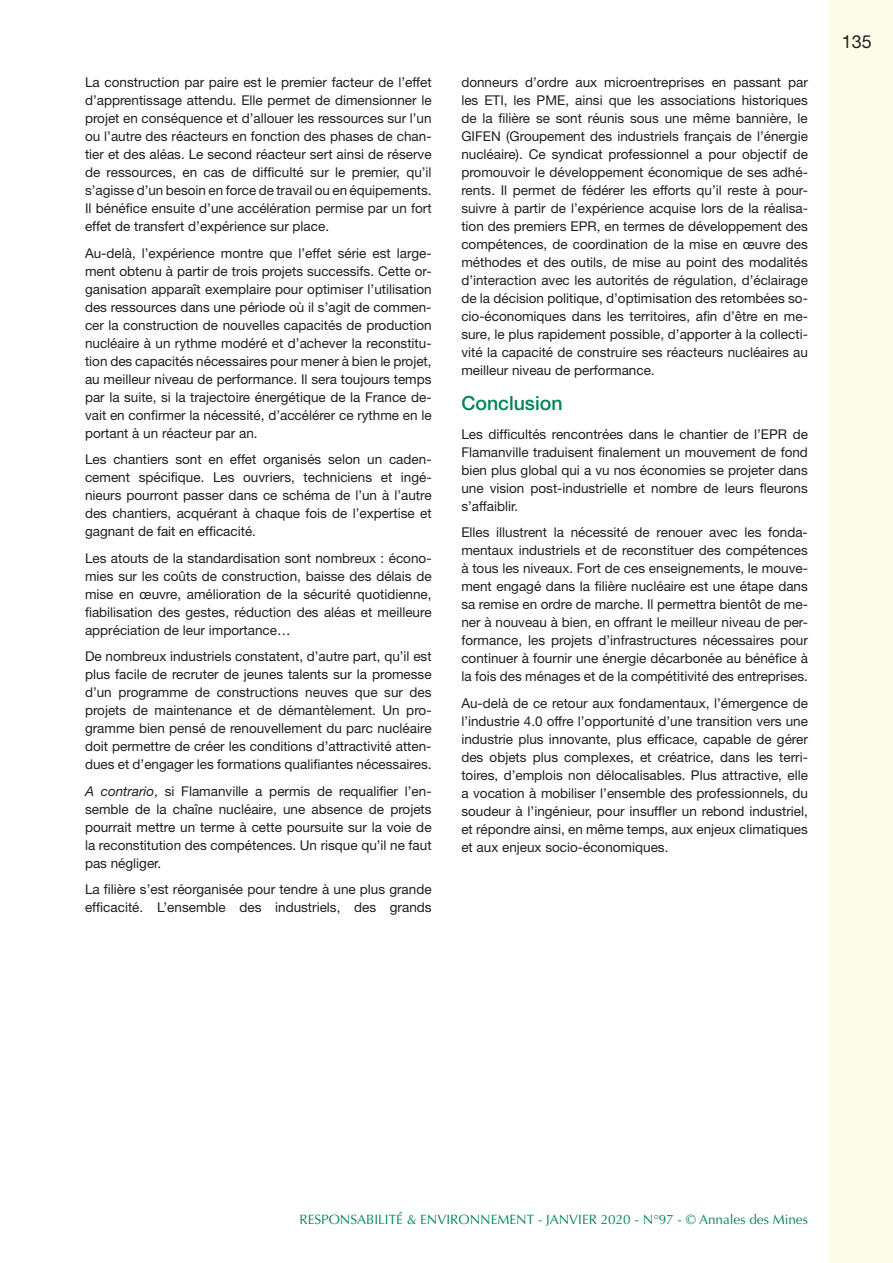
<style>
.page{position:relative;width:893px;height:1263px;background:#fff}
.page>*{position:absolute;margin:0;border:0;box-sizing:border-box;transform-origin:0 0}
.INTER_1{font:500 19.5px "Helvetica Neue";color:#008457}
.t1{font:18px "Helvetica Neue";color:#231f20}
.texte_courant{font:13.5px/18px "Helvetica Neue";color:#231f20;text-align:justify}
.t2{font:13.5px "Optima";color:#008457}
.s1{font-style:italic}
</style>
<div class="page">
<div style="left:829px;top:0;width:64px;height:1263px;background:#fdfce8"></div>
<p class="texte_courant" style="left:85px;top:73px;width:348px">La construction par paire est le premier facteur de l’effet d’apprentissage attendu. Elle permet de dimensionner le projet en conséquence et d’allouer les ressources sur l’un ou l’autre des réacteurs en fonction des phases de chan&shy;tier et des aléas. Le second réacteur sert ainsi de réserve de ressources, en cas de difficulté sur le premier, qu’il s’agisse d’un besoin en force de travail ou en équipements.<br>Il bénéfice ensuite d’une accélération permise par un fort effet de transfert d’expérience sur place.</p>
<p class="texte_courant" style="left:85px;top:244px;width:348px">Au-delà, l’expérience montre que l’effet série est large&shy;ment obtenu à partir de trois projets successifs. Cette or&shy;ganisation apparaît exemplaire pour optimiser l’utilisation des ressources dans une période où il s’agit de commen&shy;cer la construction de nouvelles capacités de production nucléaire à un rythme modéré et d’achever la reconstitu&shy;tion des capacités nécessaires pour mener à bien le projet, au meilleur niveau de performance. Il sera toujours temps par la suite, si la trajectoire énergétique de la France de&shy;vait en confirmer la nécessité, d’accélérer ce rythme en le portant à un réacteur par an.</p>
<p class="texte_courant" style="left:85px;top:450px;width:348px">Les chantiers sont en effet organisés selon un caden&shy;cement spécifique. Les ouvriers, techniciens et ingé&shy;nieurs pourront passer dans ce schéma de l’un à l’autre des chantiers, acquérant à chaque fois de l’expertise et gagnant de fait en efficacité.</p>
<p class="texte_courant" style="left:85px;top:549px;width:348px">Les atouts de la standardisation sont nombreux : écono&shy;mies sur les coûts de construction, baisse des délais de mise en œuvre, amélioration de la sécurité quotidienne, fiabilisation des gestes, réduction des aléas et meilleure appréciation de leur importance…</p>
<p class="texte_courant" style="left:85px;top:647px;width:348px">De nombreux industriels constatent, d’autre part, qu’il est plus facile de recruter de jeunes talents sur la promesse d’un programme de constructions neuves que sur des projets de maintenance et de démantèlement. Un pro&shy;gramme bien pensé de renouvellement du parc nucléaire doit permettre de créer les conditions d’attractivité atten&shy;dues et d’engager les formations qualifiantes nécessaires.</p>
<p class="texte_courant" style="left:85px;top:782px;width:348px"><span class="s1">A contrario</span>, si Flamanville a permis de requalifier l’en&shy;semble de la chaîne nucléaire, une absence de projets pourrait mettre un terme à cette poursuite sur la voie de la reconstitution des compétences. Un risque qu’il ne faut pas négliger.</p>
<p class="texte_courant" style="left:85px;top:880px;width:348px">La filière s’est réorganisée pour tendre à une plus grande efficacité. L’ensemble des industriels, des grands</p>
<p class="texte_courant" style="left:461px;top:73px;width:348px">donneurs d’ordre aux microentreprises en passant par les ETI, les PME, ainsi que les associations historiques de la filière se sont réunis sous une même bannière, le GIFEN (Groupement des industriels français de l’énergie nucléaire). Ce syndicat professionnel a pour objectif de promouvoir le développement économique de ses adhé&shy;rents. Il permet de fédérer les efforts qu’il reste à pour&shy;suivre à partir de l’expérience acquise lors de la réalisa&shy;tion des premiers EPR, en termes de développement des compétences, de coordination de la mise en œuvre des méthodes et des outils, de mise au point des modalités d’interaction avec les autorités de régulation, d’éclairage de la décision politique, d’optimisation des retombées so&shy;cio-économiques dans les territoires, afin d’être en me&shy;sure, le plus rapidement possible, d’apporter à la collecti&shy;vité la capacité de construire ses réacteurs nucléaires au meilleur niveau de performance.</p>
<p class="INTER_1" style="left:461px;top:392px;width:103px">Conclusion</p>
<p class="texte_courant" style="left:461px;top:425px;width:348px">Les difficultés rencontrées dans le chantier de l’EPR de Flamanville traduisent finalement un mouvement de fond bien plus global qui a vu nos économies se projeter dans une vision post-industrielle et nombre de leurs fleurons s’affaiblir.</p>
<p class="texte_courant" style="left:461px;top:523px;width:348px">Elles illustrent la nécessité de renouer avec les fonda&shy;mentaux industriels et de reconstituer des compétences à tous les niveaux. Fort de ces enseignements, le mouve&shy;ment engagé dans la filière nucléaire est une étape dans sa remise en ordre de marche. Il permettra bientôt de me&shy;ner à nouveau à bien, en offrant le meilleur niveau de per&shy;formance, les projets d’infrastructures nécessaires pour continuer à fournir une énergie décarbonée au bénéfice à la fois des ménages et de la compétitivité des entreprises.</p>
<p class="texte_courant" style="left:461px;top:694px;width:348px">Au-delà de ce retour aux fondamentaux, l’émergence de l’industrie 4.0 offre l’opportunité d’une transition vers une industrie plus innovante, plus efficace, capable de gérer des objets plus complexes, et créatrice, dans les terri&shy;toires, d’emplois non délocalisables. Plus attractive, elle a vocation à mobiliser l’ensemble des professionnels, du soudeur à l’ingénieur, pour insuffler un rebond industriel, et répondre ainsi, en même temps, aux enjeux climatiques et aux enjeux socio-économiques.</p>
<p class="t1" style="left:842px;top:31px;width:32px">135</p>
<p class="t2" style="left:299px;top:1212px;width:510px">RESPONSABILITÉ &amp; ENVIRONNEMENT - JANVIER 2020 - N°97 - © Annales des Mines</p>
</div>
